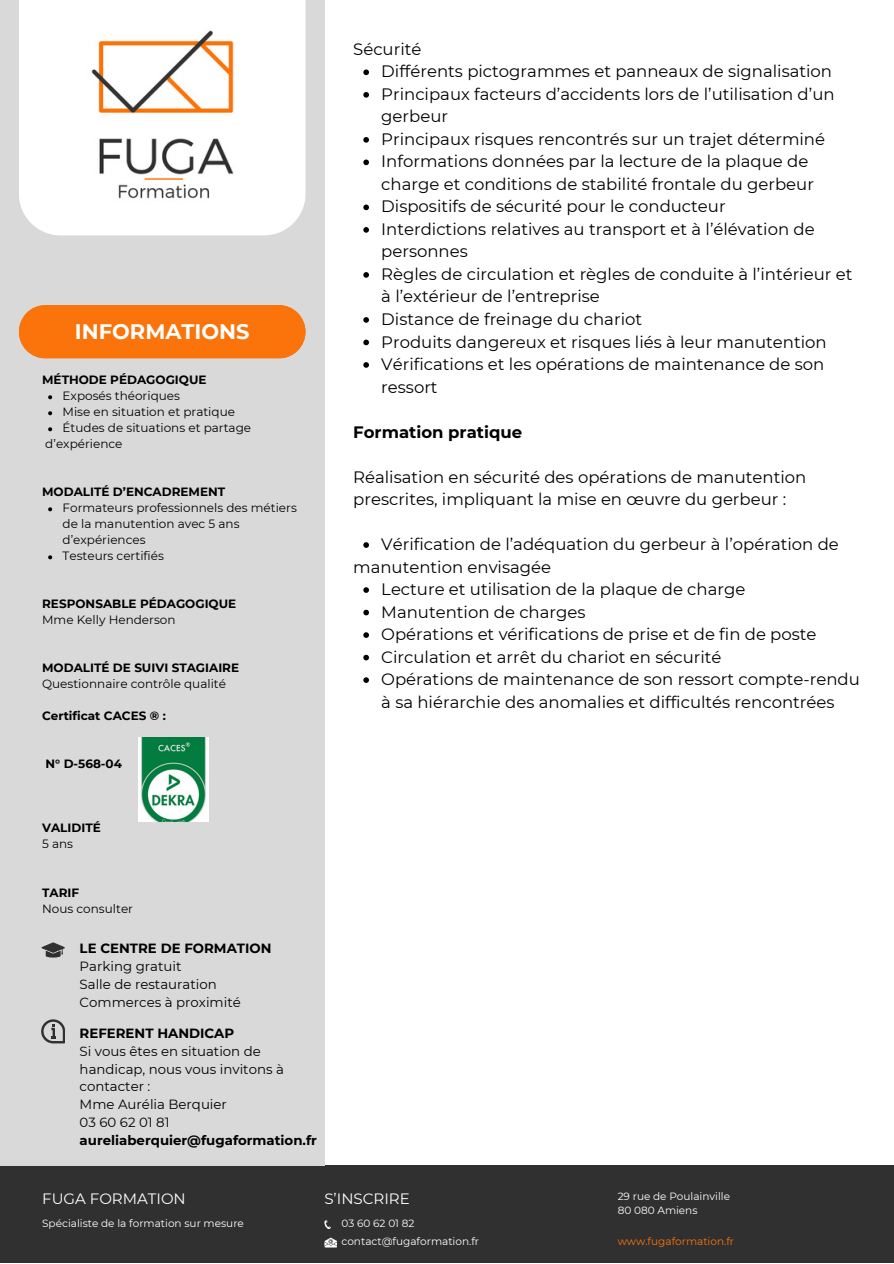
<style>
.page{position:relative;width:894px;height:1264px;background:#fff}
.page>*{position:absolute;margin:0;border:0;box-sizing:border-box;transform-origin:0 0}
.t1{font:700 21px "Montserrat";color:#fff}
.t2{font:16.5px/22.5px "Montserrat";color:#000}
.t3{font:700 16.5px "Montserrat";color:#000}
.t4{font:15px "Montserrat";color:#fff}
.t5{font:13.35px "Montserrat";color:#000}
.t6{font:700 13.35px "Montserrat";color:#000}
.t7{font:12px/16px "Montserrat";color:#000}
.t8{font:700 12px "Montserrat";color:#000}
.t9{font:10.5px "Montserrat";color:#fff}
.t10{font:10.5px "Montserrat";color:#fa740b}
</style>
<div class="page">
<div style="left:0;top:1165px;width:893px;height:98px;background:#303030"></div>
<div style="left:0;top:0;width:324px;height:1165px;background:#d9d9d9"></div>
<div style="left:19px;top:0;width:286px;height:235px;background:#fff"></div>
<img style="left:75px;top:29px;width:175px;height:175px">
<svg style="left:324px;top:1220px;width:7px;height:9px"></svg>
<svg style="left:324px;top:1237px;width:13px;height:10px"></svg>
<svg style="left:42px;top:942px;width:23px;height:15px"></svg>
<svg style="left:41px;top:1019px;width:24px;height:23px"></svg>
<div style="left:19px;top:305px;width:286px;height:53px;background:#fa740b"></div>
<svg style="left:363px;top:69px;width:6px;height:6px"></svg>
<svg style="left:363px;top:92px;width:6px;height:6px"></svg>
<svg style="left:363px;top:137px;width:6px;height:6px"></svg>
<svg style="left:363px;top:159px;width:6px;height:6px"></svg>
<svg style="left:363px;top:204px;width:6px;height:6px"></svg>
<svg style="left:363px;top:227px;width:6px;height:6px"></svg>
<svg style="left:363px;top:272px;width:6px;height:6px"></svg>
<svg style="left:363px;top:317px;width:6px;height:6px"></svg>
<svg style="left:363px;top:339px;width:6px;height:6px"></svg>
<svg style="left:363px;top:362px;width:6px;height:6px"></svg>
<svg style="left:363px;top:542px;width:6px;height:6px"></svg>
<svg style="left:363px;top:587px;width:6px;height:6px"></svg>
<svg style="left:363px;top:609px;width:6px;height:6px"></svg>
<svg style="left:363px;top:632px;width:6px;height:6px"></svg>
<svg style="left:363px;top:654px;width:6px;height:6px"></svg>
<svg style="left:363px;top:677px;width:6px;height:6px"></svg>
<svg style="left:48px;top:395px;width:4px;height:4px"></svg>
<svg style="left:48px;top:411px;width:4px;height:4px"></svg>
<svg style="left:48px;top:427px;width:4px;height:4px"></svg>
<svg style="left:48px;top:507px;width:4px;height:4px"></svg>
<svg style="left:48px;top:555px;width:4px;height:4px"></svg>
<img style="left:139px;top:737px;width:69px;height:84px">
<p class="t1" style="left:75px;top:318px;width:176px">INFORMATIONS</p>
<p class="t8" style="left:42px;top:372px;width:166px">MÉTHODE PÉDAGOGIQUE</p>
<p class="t7" style="left:63px;top:388px;width:119px">Exposés théoriques</p>
<p class="t7" style="left:63px;top:404px;width:174px">Mise en situation et pratique</p>
<p class="t7" style="left:63px;top:420px;width:190px">Études de situations et partage</p>
<p class="t7" style="left:45px;top:436px;width:79px">d’expérience</p>
<h3 class="t8" style="left:42px;top:484px;width:184px">MODALITÉ D’ENCADREMENT</h3>
<h4 class="t7" style="left:63px;top:500px;width:236px">Formateurs professionnels des métiers de la manutention avec 5 ans d’expériences</h4>
<p class="t7" style="left:63px;top:548px;width:103px">Testeurs certifiés</p>
<h4 class="t8" style="left:42px;top:596px;width:196px">RESPONSABLE PÉDAGOGIQUE</h4>
<p class="t7" style="left:42px;top:612px;width:135px">Mme Kelly Henderson</p>
<p class="t8" style="left:42px;top:660px;width:198px">MODALITÉ DE SUIVI STAGIAIRE</p>
<p class="t7" style="left:42px;top:676px;width:185px">Questionnaire contrôle qualité</p>
<p class="t8" style="left:42px;top:708px;width:125px">Certificat CACES ® :</p>
<p class="t8" style="left:46px;top:756px;width:78px">N° D-568-04</p>
<p class="t2" style="left:353px;top:38px;width:70px">Sécurité</p>
<p class="t2" style="left:381px;top:60px;width:452px">Différents pictogrammes et panneaux de signalisation</p>
<p class="t2" style="left:381px;top:83px;width:454px">Principaux facteurs d’accidents lors de l’utilisation d’un gerbeur</p>
<p class="t2" style="left:381px;top:128px;width:445px">Principaux risques rencontrés sur un trajet déterminé</p>
<p class="t2" style="left:381px;top:150px;width:434px">Informations données par la lecture de la plaque de charge et conditions de stabilité frontale du gerbeur</p>
<p class="t2" style="left:381px;top:195px;width:346px">Dispositifs de sécurité pour le conducteur</p>
<p class="t2" style="left:381px;top:218px;width:435px">Interdictions relatives au transport et à l’élévation de personnes</p>
<p class="t2" style="left:381px;top:263px;width:472px">Règles de circulation et règles de conduite à l’intérieur et à l’extérieur de l’entreprise</p>
<p class="t2" style="left:381px;top:308px;width:262px">Distance de freinage du chariot</p>
<p class="t2" style="left:381px;top:330px;width:447px">Produits dangereux et risques liés à leur manutention</p>
<p class="t2" style="left:381px;top:353px;width:444px">Vérifications et les opérations de maintenance de son ressort</p>
<p class="t3" style="left:353px;top:421px;width:170px">Formation pratique</p>
<p class="t2" style="left:353px;top:465px;width:454px">Réalisation en sécurité des opérations de manutention prescrites, impliquant la mise en œuvre du gerbeur :</p>
<p class="t2" style="left:381px;top:533px;width:459px">Vérification de l’adéquation du gerbeur à l’opération de</p>
<p class="t2" style="left:353px;top:555px;width:199px">manutention envisagée</p>
<p class="t2" style="left:381px;top:578px;width:365px">Lecture et utilisation de la plaque de charge</p>
<p class="t2" style="left:381px;top:600px;width:206px">Manutention de charges</p>
<p class="t2" style="left:381px;top:623px;width:436px">Opérations et vérifications de prise et de fin de poste</p>
<p class="t2" style="left:381px;top:645px;width:342px">Circulation et arrêt du chariot en sécurité</p>
<p class="t2" style="left:381px;top:668px;width:480px">Opérations de maintenance de son ressort compte-rendu à sa hiérarchie des anomalies et difficultés rencontrées</p>
<h2 class="t8" style="left:42px;top:820px;width:60px">VALIDITÉ</h2>
<p class="t7" style="left:42px;top:836px;width:33px">5 ans</p>
<h2 class="t8" style="left:42px;top:884px;width:39px">TARIF</h2>
<p class="t7" style="left:42px;top:900px;width:92px">Nous consulter</p>
<p class="t6" style="left:80px;top:940px;width:193px">LE CENTRE DE FORMATION</p>
<p class="t5" style="left:80px;top:958px;width:103px">Parking gratuit</p>
<p class="t5" style="left:80px;top:975px;width:139px">Salle de restauration</p>
<p class="t5" style="left:80px;top:993px;width:163px">Commerces à proximité</p>
<p class="t6" style="left:80px;top:1025px;width:156px">REFERENT HANDICAP</p>
<h6 class="t5" style="left:80px;top:1042px;width:183px">Si vous êtes en situation de</h6>
<h5 class="t5" style="left:80px;top:1060px;width:206px">handicap, nous vous invitons à</h5>
<p class="t5" style="left:80px;top:1078px;width:72px">contacter :</p>
<p class="t5" style="left:80px;top:1096px;width:149px">Mme Aurélia Berquier</p>
<p class="t5" style="left:80px;top:1114px;width:91px">03 60 62 01 81</p>
<p class="t6" style="left:80px;top:1131px;width:239px">aureliaberquier@fugaformation.fr</p>
<p class="t4" style="left:42px;top:1189px;width:145px">FUGA FORMATION</p>
<p class="t9" style="left:42px;top:1217px;width:203px">Spécialiste de la formation sur mesure</p>
<h1 class="t4" style="left:324px;top:1189px;width:87px">S’INSCRIRE</h1>
<h5 class="t9" style="left:341px;top:1234px;width:139px">contact@fugaformation.fr</h5>
<p class="t9" style="left:341px;top:1217px;width:74px">03 60 62 01 82</p>
<p class="t9" style="left:617px;top:1189px;width:114px">29 rue de Poulainville</p>
<h5 class="t9" style="left:617px;top:1203px;width:81px">80 080 Amiens</h5>
<p class="t10" style="left:617px;top:1234px;width:118px">www.fugaformation.fr</p>
</div>
